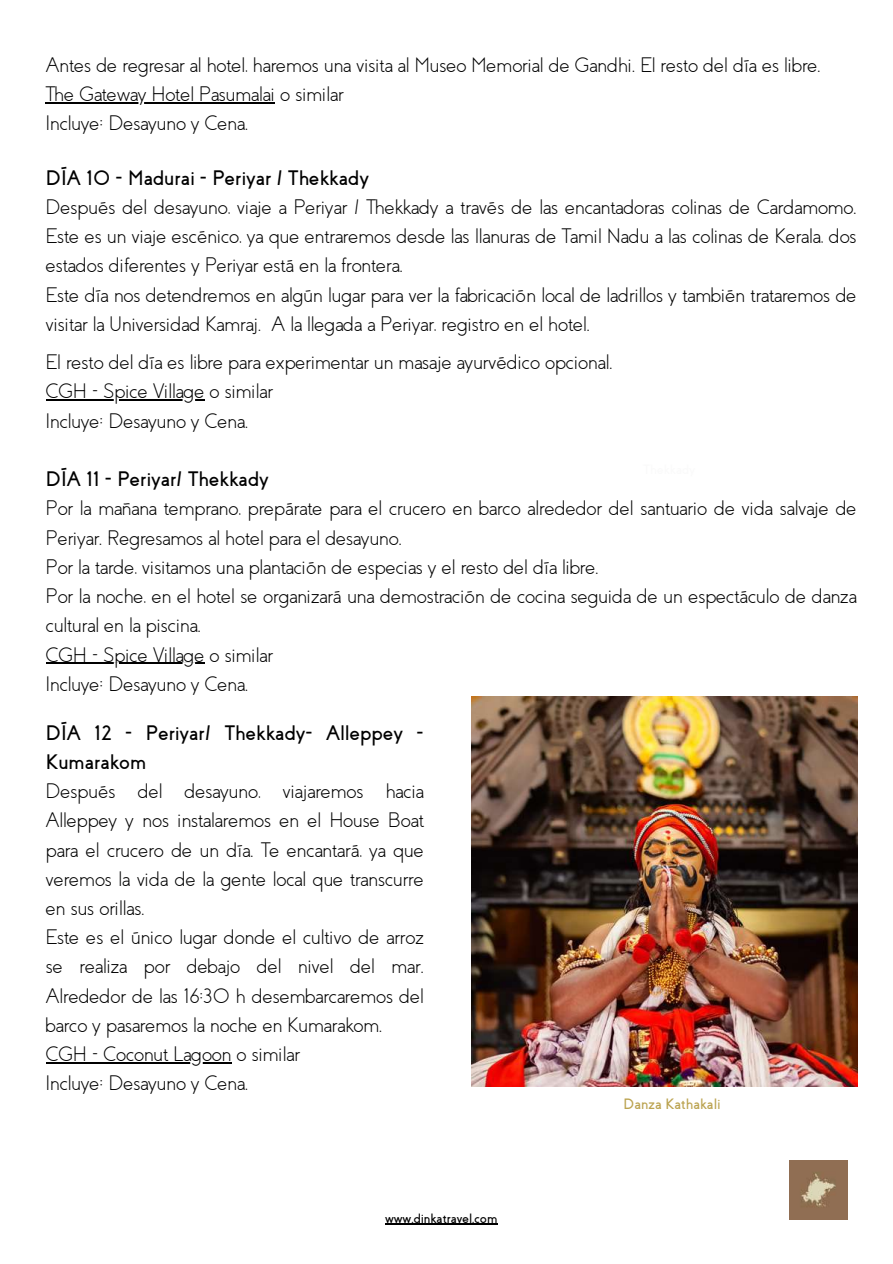
<style>
.page{position:relative;width:893px;height:1264px;background:#fff}
.page>*{position:absolute;margin:0;border:0;box-sizing:border-box;transform-origin:0 0}
.t1{font:300 21px/29.2px "Coves";color:#000}
.t2{font:700 21px/29.2px "Coves";color:#000}
.t3{font:700 15px "Coves";color:#bba350}
.t4{font:700 13.5px "Coves";color:#000}
</style>
<div class="page">
<img style="left:471px;top:696px;width:386px;height:390px">
<hr style="left:46px;top:399px;width:158px;height:1px;background:#000">
<hr style="left:46px;top:662px;width:158px;height:1px;background:#000">
<hr style="left:46px;top:1062px;width:185px;height:1px;background:#000">
<hr style="left:385px;top:1223px;width:112px;height:1px;background:#000">
<hr style="left:46px;top:102px;width:229px;height:1px;background:#000">
<img style="left:789px;top:1160px;width:58px;height:59px">
<p class="t1" style="left:46px;top:51px;width:776px">Antes de regresar al hotel, haremos una visita al Museo Memorial de Gandhi. El resto del día es libre.<br>The Gateway Hotel Pasumalai o similar<br>Incluye: Desayuno y Cena.</p>
<p class="t2" style="left:46px;top:163px;width:324px">DÍA 10 - Madurai - Periyar / Thekkady</p>
<p class="t1" style="left:46px;top:193px;width:812px">Después del desayuno, viaje a Periyar / Thekkady a través de las encantadoras colinas de Cardamomo.<br>Este es un viaje escénico, ya que entraremos desde las llanuras de Tamil Nadu a las colinas de Kerala, dos estados diferentes y Periyar está en la frontera.<br>Este día nos detendremos en algún lugar para ver la fabricación local de ladrillos y también trataremos de visitar la Universidad Kamraj. A la llegada a Periyar, registro en el hotel.</p>
<p class="t1" style="left:46px;top:348px;width:568px">El resto del día es libre para experimentar un masaje ayurvédico opcional.<br>CGH – Spice Village o similar<br>Incluye: Desayuno y Cena.</p>
<p class="t2" style="left:46px;top:465px;width:224px">DÍA 11 - Periyar/ Thekkady</p>
<p class="t1" style="left:46px;top:494px;width:812px">Por la mañana temprano, prepárate para el crucero en barco alrededor del santuario de vida salvaje de Periyar. Regresamos al hotel para el desayuno.<br>Por la tarde, visitamos una plantación de especias y el resto del día libre.<br>Por la noche, en el hotel se organizará una demostración de cocina seguida de un espectáculo de danza cultural en la piscina.<br>CGH – Spice Village o similar<br>Incluye: Desayuno y Cena.</p>
<p class="t2" style="left:46px;top:718px;width:379px">DÍA 12 - Periyar/ Thekkady- Alleppey -<br>Kumarakom</p>
<p class="t1" style="left:46px;top:776px;width:379px">Después del desayuno, viajaremos hacia Alleppey y nos instalaremos en el House Boat para el crucero de un día. Te encantará, ya que veremos la vida de la gente local que transcurre en sus orillas.<br>Este es el único lugar donde el cultivo de arroz se realiza por debajo del nivel del mar.<br>Alrededor de las 16:30 h desembarcaremos del barco y pasaremos la noche en Kumarakom.<br>CGH – Coconut Lagoon o similar<br>Incluye: Desayuno y Cena.</p>
<p class="t4" style="left:385px;top:1211px;width:114px">www.dinkatravel.com</p>
<p class="t3" style="left:623px;top:1096px;width:98px">Danza Kathakali</p>
</div>
